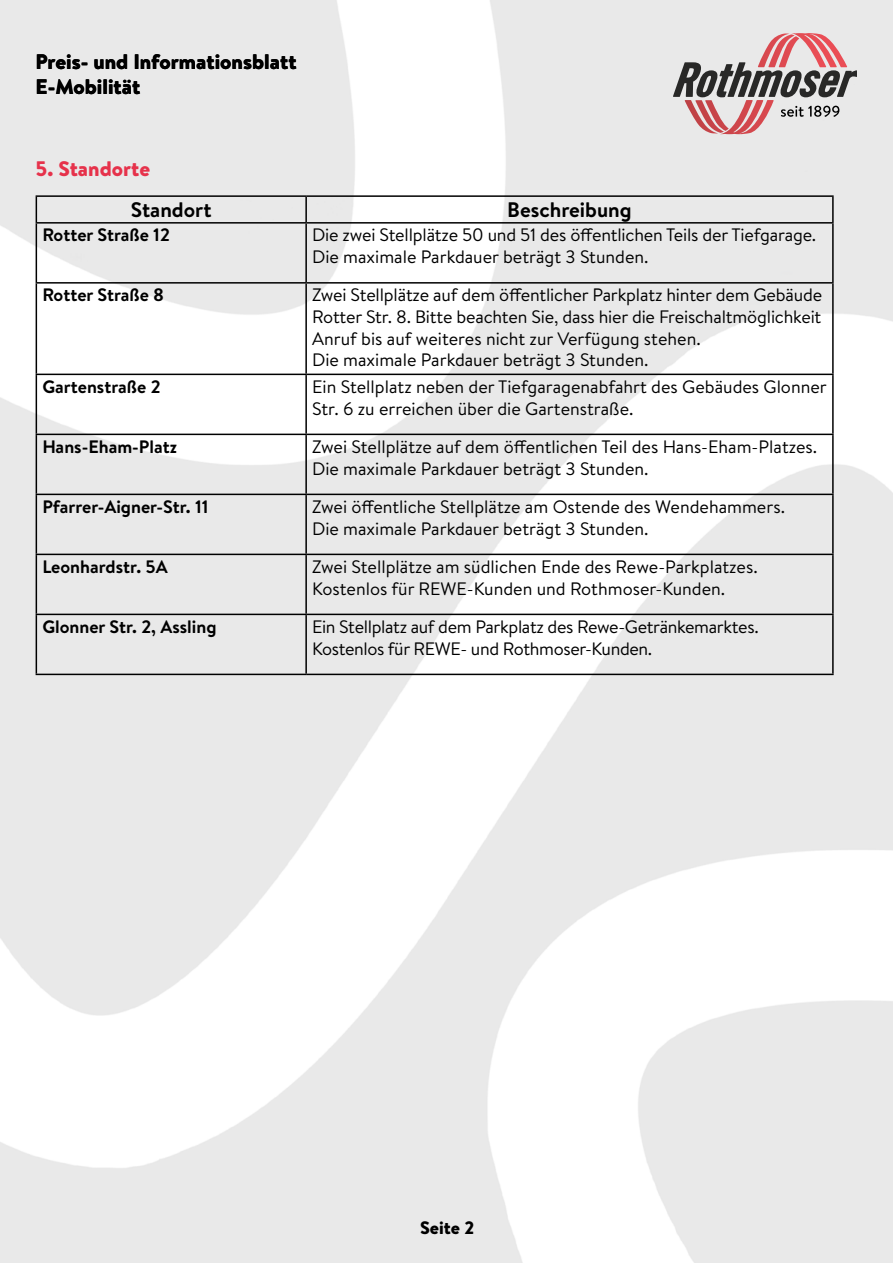
<style>
.page{position:relative;width:893px;height:1263px;background:#fff}
.page>*{position:absolute;margin:0;border:0;box-sizing:border-box;transform-origin:0 0}
.t1{font:900 21px/25.2px "Brandon Text";color:#000}
.t2{font:700 21px "Brandon Text";color:#000}
.t3{font:900 21px "Brandon Text";color:#e6324b}
.t4{font:18px/21.6px "Brandon Text";color:#000}
.t5{font:700 18px "Brandon Text";color:#000}
.t6{font:18px/21.6px "Brandon Text";letter-spacing:-.02em;color:#000}
.t7{font:900 18px "Brandon Text";color:#000}
</style>
<div class="page">
<img style="left:1px;top:0;width:892px;height:1263px">
<svg style="left:673px;top:33px;width:183px;height:101px;background:#c2aeae"></svg>
<hr style="left:36px;top:195px;width:270px;height:2px;background:#000">
<svg style="left:36px;top:197px;width:1px;height:25px"></svg>
<hr style="left:306px;top:195px;width:528px;height:2px;background:#000">
<hr style="left:305px;top:197px;width:2px;height:25px;background:#000">
<hr style="left:832px;top:197px;width:2px;height:25px;background:#000">
<hr style="left:36px;top:222px;width:270px;height:2px;background:#000">
<hr style="left:36px;top:224px;width:1px;height:58px;background:#000">
<hr style="left:306px;top:222px;width:528px;height:2px;background:#000">
<hr style="left:305px;top:224px;width:2px;height:58px;background:#000">
<hr style="left:832px;top:224px;width:2px;height:58px;background:#000">
<hr style="left:36px;top:282px;width:270px;height:2px;background:#000">
<hr style="left:36px;top:284px;width:1px;height:90px;background:#000">
<hr style="left:306px;top:282px;width:528px;height:2px;background:#000">
<hr style="left:305px;top:284px;width:2px;height:90px;background:#000">
<hr style="left:832px;top:284px;width:2px;height:90px;background:#000">
<hr style="left:36px;top:374px;width:270px;height:1px;background:#000">
<hr style="left:36px;top:375px;width:1px;height:59px;background:#000">
<hr style="left:306px;top:374px;width:528px;height:1px;background:#000">
<hr style="left:305px;top:375px;width:2px;height:59px;background:#000">
<hr style="left:832px;top:375px;width:2px;height:59px;background:#000">
<hr style="left:36px;top:434px;width:270px;height:1px;background:#000">
<hr style="left:36px;top:435px;width:1px;height:59px;background:#000">
<hr style="left:306px;top:434px;width:528px;height:1px;background:#000">
<hr style="left:305px;top:435px;width:2px;height:59px;background:#000">
<hr style="left:832px;top:435px;width:2px;height:59px;background:#000">
<hr style="left:36px;top:494px;width:270px;height:1px;background:#000">
<hr style="left:36px;top:495px;width:1px;height:59px;background:#000">
<hr style="left:306px;top:494px;width:528px;height:1px;background:#000">
<hr style="left:305px;top:495px;width:2px;height:59px;background:#000">
<hr style="left:832px;top:495px;width:2px;height:59px;background:#000">
<hr style="left:36px;top:554px;width:270px;height:1px;background:#000">
<hr style="left:36px;top:555px;width:1px;height:59px;background:#000">
<hr style="left:306px;top:554px;width:528px;height:1px;background:#000">
<hr style="left:305px;top:555px;width:2px;height:59px;background:#000">
<hr style="left:832px;top:555px;width:2px;height:59px;background:#000">
<hr style="left:36px;top:614px;width:270px;height:1px;background:#000">
<hr style="left:36px;top:615px;width:1px;height:59px;background:#000">
<hr style="left:306px;top:614px;width:528px;height:1px;background:#000">
<hr style="left:305px;top:615px;width:2px;height:59px;background:#000">
<hr style="left:832px;top:615px;width:2px;height:59px;background:#000">
<hr style="left:36px;top:674px;width:270px;height:1px;background:#000">
<hr style="left:306px;top:674px;width:528px;height:1px;background:#000">
<p class="t1" style="left:36px;top:48px;width:262px">Preis- und Informationsblatt<br>E-Mobilität</p>
<p class="t3" style="left:36px;top:154px;width:116px">5. Standorte</p>
<p class="t2" style="left:131px;top:195px;width:82px">Standort</p>
<p class="t2" style="left:507px;top:195px;width:126px">Beschreibung</p>
<p class="t5" style="left:42px;top:223px;width:129px">Rotter Straße 12</p>
<p class="t4" style="left:312px;top:224px;width:506px">Die zwei Stellplätze 50 und 51 des öffentlichen Teils der Tiefgarage.<br>Die maximale Parkdauer beträgt 3 Stunden.</p>
<p class="t5" style="left:42px;top:283px;width:123px">Rotter Straße 8</p>
<p class="t4" style="left:312px;top:284px;width:512px">Zwei Stellplätze auf dem öffentlicher Parkplatz hinter dem Gebäude Rotter Str. 8. Bitte beachten Sie, dass hier die Freischaltmöglichkeit Anruf bis auf weiteres nicht zur Verfügung stehen.<br>Die maximale Parkdauer beträgt 3 Stunden.</p>
<p class="t5" style="left:42px;top:374px;width:120px">Gartenstraße 2</p>
<p class="t4" style="left:312px;top:375px;width:516px">Ein Stellplatz neben der Tiefgaragenabfahrt des Gebäudes Glonner<br>Str. 6 zu erreichen über die Gartenstraße.</p>
<p class="t5" style="left:42px;top:434px;width:136px">Hans-Eham-Platz</p>
<p class="t4" style="left:312px;top:435px;width:507px">Zwei Stellplätze auf dem öffentlichen Teil des Hans-Eham-Platzes.<br>Die maximale Parkdauer beträgt 3 Stunden.</p>
<p class="t5" style="left:42px;top:494px;width:168px">Pfarrer-Aigner-Str. 11</p>
<p class="t4" style="left:312px;top:495px;width:474px">Zwei öffentliche Stellplätze am Ostende des Wendehammers.<br>Die maximale Parkdauer beträgt 3 Stunden.</p>
<p class="t5" style="left:42px;top:554px;width:127px">Leonhardstr. 5A</p>
<p class="t4" style="left:312px;top:555px;width:447px">Zwei Stellplätze am südlichen Ende des Rewe-Parkplatzes.<br>Kostenlos für REWE-Kunden und Rothmoser-Kunden.</p>
<p class="t5" style="left:42px;top:614px;width:176px">Glonner Str. 2, Assling</p>
<p class="t6" style="left:312px;top:615px;width:448px">Ein Stellplatz auf dem Parkplatz des Rewe-Getränkemarktes.<br>Kostenlos für REWE- und Rothmoser-Kunden.</p>
<p class="t7" style="left:420px;top:1215px;width:56px">Seite 2</p>
</div>
